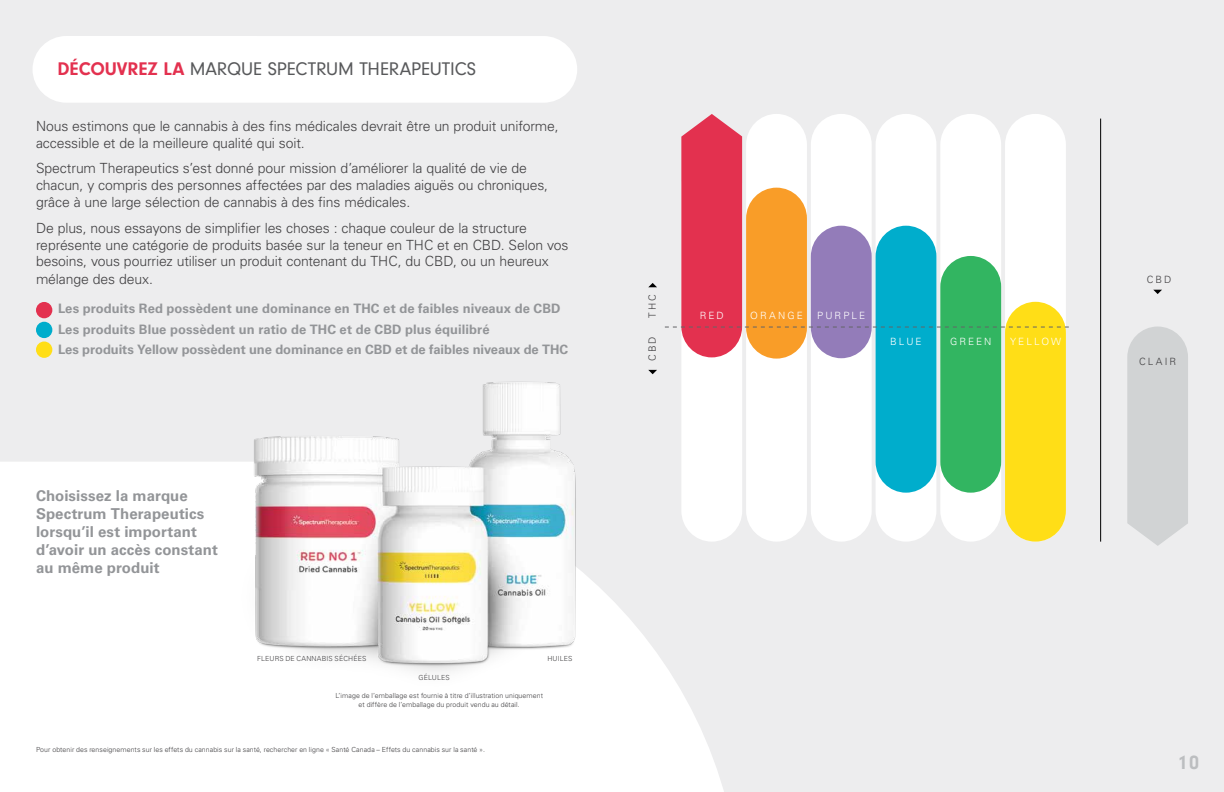
<style>
.page{position:relative;width:1224px;height:792px;background:#ededee}
.page>*{position:absolute;margin:0;border:0;box-sizing:border-box;transform-origin:0 0}
.t1{font:700 20px "Neuzeit Gro";color:#bcbec0}
.t2{font:19px "Neuzeit Gro";letter-spacing:-.005em;color:#58595b}
.t3{font:700 15px/18px "Univers LT Std";letter-spacing:.005em;color:#939598}
.t4{font:300 14px/16.8px "Univers LT Std";letter-spacing:-.01em;color:#414042}
.t5{font:700 13px/20.1px "Univers LT Std";letter-spacing:.005em;color:#939598}
.t6{font:300 10px "Univers LT Std";letter-spacing:.205em;color:#fff}
.t7{font:300 10px "Univers LT Std";letter-spacing:.21em;color:#414042}
.t8{font:300 7px/9px "Univers LT Std";letter-spacing:.01em;color:#414042;text-align:center}
.s1{font-weight:700;color:#e3314f}
</style>
<div class="page">
<div style="left:0;top:462px;width:724px;height:330px;background:#fff"></div>
<img style="left:136px;top:287px;width:574px;height:433px">
<div style="left:36px;top:302px;width:16px;height:16px;background:#e3314f;border-radius:50%"></div>
<div style="left:36px;top:322px;width:16px;height:16px;background:#00adcc;border-radius:50%"></div>
<div style="left:36px;top:342px;width:16px;height:16px;background:#ffde17;border-radius:50%"></div>
<svg style="left:648px;top:283px;width:9px;height:4px"></svg>
<svg style="left:648px;top:370px;width:9px;height:4px"></svg>
<svg style="left:665px;top:114px;width:404px;height:428px;background:#ced1bc"></svg>
<svg style="left:1127px;top:327px;width:61px;height:219px;background:#d3d5d6"></svg>
<svg style="left:1153px;top:290px;width:9px;height:4px"></svg>
<hr style="left:1100px;top:119px;width:1px;height:423px;background:#000">
<div style="left:33px;top:36px;width:544px;height:67px;background:#fff"></div>
<h2 class="t2" style="left:58px;top:59px;width:420px"><span class="s1">DÉCOUVREZ LA</span> MARQUE SPECTRUM THERAPEUTICS</h2>
<p class="t4" style="left:36px;top:118px;width:524px">Nous estimons que le cannabis à des fins médicales devrait être un produit uniforme, accessible et de la meilleure qualité qui soit.</p>
<p class="t4" style="left:36px;top:160px;width:514px">Spectrum Therapeutics s’est donné pour mission d’améliorer la qualité de vie de chacun, y compris des personnes affectées par des maladies aiguës ou chroniques, grâce à une large sélection de cannabis à des fins médicales.</p>
<p class="t4" style="left:36px;top:219px;width:534px;line-height:17.2px">De plus, nous essayons de simplifier les choses : chaque couleur de la structure représente une catégorie de produits basée sur la teneur en THC et en CBD. Selon vos besoins, vous pourriez utiliser un produit contenant du THC, du CBD, ou un heureux mélange des deux.</p>
<p class="t5" style="left:58px;top:299px;width:512px">Les produits Red possèdent une dominance en THC et de faibles niveaux de CBD<br>Les produits Blue possèdent un ratio de THC et de CBD plus équilibré<br>Les produits Yellow possèdent une dominance en CBD et de faibles niveaux de THC</p>
<p class="t3" style="left:36px;top:487px;width:183px">Choisissez la marque<br>Spectrum Therapeutics lorsqu’il est important d’avoir un accès constant au même produit</p>
<p class="t8" style="left:257px;top:654px;width:111px">FLEURS DE CANNABIS SÉCHÉES</p>
<p class="t8" style="left:547px;top:654px;width:27px">HUILES</p>
<p class="t8" style="left:419px;top:673px;width:33px">GÉLULES</p>
<p class="t8" style="left:335px;top:691px;width:209px">L’image de l’emballage est fournie à titre d’illustration uniquement et diffère de l’emballage du produit vendu au détail.</p>
<p class="t8" style="left:36px;top:745px;width:450px">Pour obtenir des renseignements sur les effets du cannabis sur la santé, rechercher en ligne « Santé Canada – Effets du cannabis sur la santé ».</p>
<p class="t7" style="left:646px;top:318px;width:25px;rotate:-90deg">THC</p>
<p class="t7" style="left:646px;top:361px;width:26px;rotate:-90deg">CBD</p>
<p class="t6" style="left:700px;top:309px;width:26px">RED</p>
<p class="t6" style="left:750px;top:309px;width:54px">ORANGE</p>
<p class="t6" style="left:817px;top:309px;width:50px">PURPLE</p>
<p class="t6" style="left:890px;top:335px;width:33px">BLUE</p>
<p class="t6" style="left:950px;top:335px;width:43px">GREEN</p>
<p class="t6" style="left:1010px;top:335px;width:53px">YELLOW</p>
<p class="t7" style="left:1147px;top:273px;width:26px">CBD</p>
<p class="t7" style="left:1139px;top:356px;width:39px">CLAIR</p>
<h1 class="t1" style="left:1177px;top:752px;width:23px">10</h1>
</div>
